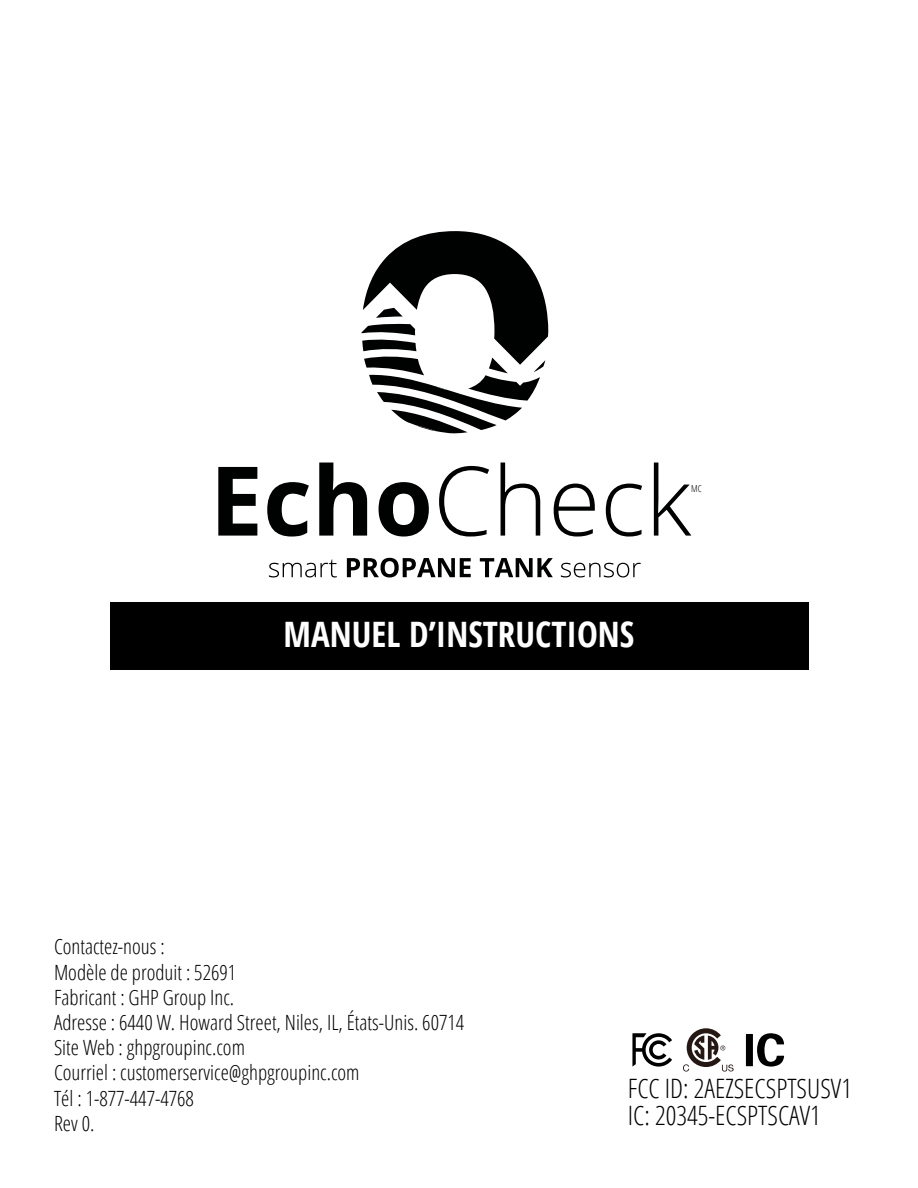
<style>
.page{position:relative;width:918px;height:1188px;background:#fff}
.page>*{position:absolute;margin:0;border:0;box-sizing:border-box;transform-origin:0 0}
.t1{font:700 condensed 35.1px "Open Sans";color:#fff}
.t2{font:300 condensed 26.7px/26.7px "Open Sans";color:#000}
.t3{font:300 condensed 21px/25.2px "Open Sans";color:#000}
.t4{font:300 condensed 9.6px "Open Sans";color:#000}
</style>
<div class="page">
<div style="left:110px;top:602px;width:698px;height:68px;background:#000"></div>
<svg style="left:218px;top:467px;width:39px;height:69px"></svg>
<svg style="left:267px;top:482px;width:42px;height:55px"></svg>
<svg style="left:319px;top:463px;width:48px;height:73px"></svg>
<svg style="left:379px;top:482px;width:50px;height:55px"></svg>
<svg style="left:439px;top:466px;width:50px;height:71px"></svg>
<svg style="left:501px;top:463px;width:39px;height:73px"></svg>
<svg style="left:554px;top:484px;width:41px;height:53px"></svg>
<svg style="left:606px;top:484px;width:36px;height:53px"></svg>
<svg style="left:654px;top:463px;width:37px;height:73px"></svg>
<svg style="left:361px;top:231px;width:187px;height:202px"></svg>
<svg style="left:269px;top:560px;width:68px;height:17px"></svg>
<svg style="left:347px;top:558px;width:124px;height:19px"></svg>
<svg style="left:480px;top:558px;width:73px;height:19px"></svg>
<svg style="left:561px;top:563px;width:80px;height:14px"></svg>
<svg style="left:632px;top:1033px;width:40px;height:34px"></svg>
<svg style="left:746px;top:1033px;width:38px;height:34px"></svg>
<svg style="left:683px;top:1028px;width:51px;height:44px"></svg>
<h1 class="t1" style="left:284px;top:609px;width:352px">MANUEL D’INSTRUCTIONS</h1>
<p class="t4" style="left:691px;top:482px;width:12px">MC</p>
<p class="t3" style="left:54px;top:933px;width:412px">Contactez-nous :<br>Modèle de produit : 52691<br>Fabricant : GHP Group Inc.<br>Adresse : 6440 W. Howard Street, Niles, IL, États-Unis. 60714<br>Site Web : ghpgroupinc.com<br>Courriel : customerservice@ghpgroupinc.com<br>Tél : 1-877-447-4768<br>Rev 0.</p>
<p class="t2" style="left:628px;top:1074px;width:226px">FCC ID: 2AEZSECSPTSUSV1<br>IC: 20345-ECSPTSCAV1</p>
</div>
